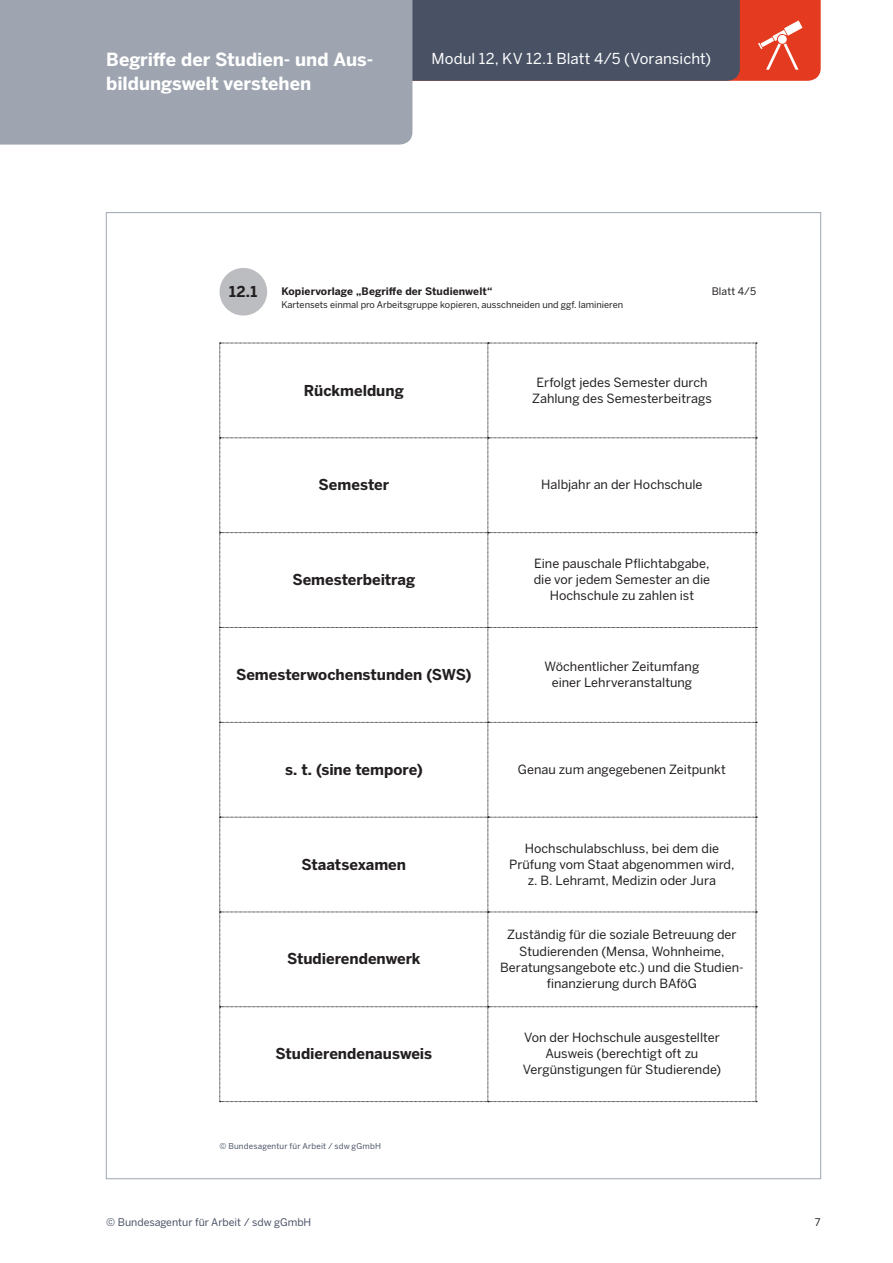
<style>
.page{position:relative;width:893px;height:1263px;background:#fff}
.page>*{position:absolute;margin:0;border:0;box-sizing:border-box;transform-origin:0 0}
.t1{font:700 18px "Benton Sans";letter-spacing:-.005em;color:#fff}
.t2{font:15px "Benton Sans";letter-spacing:.005em;color:#fff}
.t3{font:700 14.85px "Benton Sans";color:#231f20}
.t4{font:12.6px/16px "Benton Sans";color:#231f20;text-align:center}
.t5{font:10.5px "Benton Sans";color:#495265}
.t6{font:10.5px "Benton Sans";color:#231f20}
.t7{font:700 10.35px "Benton Sans";letter-spacing:.005em;color:#231f20}
.t8{font:10.35px "Benton Sans";letter-spacing:.01em;color:#231f20}
.t9{font:9.15px "Benton Sans";color:#231f20}
.t10{font:8.1px "Benton Sans";letter-spacing:.02em;color:#495265}
</style>
<div class="page">
<div style="left:740px;top:0;width:81px;height:81px;background:#e43b20"></div>
<div style="left:412px;top:0;width:328px;height:81px;background:#495265"></div>
<div style="left:0;top:0;width:412px;height:145px;background:#9ea5b0"></div>
<svg style="left:758px;top:21px;width:44px;height:49px"></svg>
<div style="left:220px;top:268px;width:47px;height:48px;background:#bcbdc0;border-radius:50%"></div>
<svg style="left:220px;top:343px;width:537px;height:759px"></svg>
<h1 class="t1" style="left:106px;top:49px;width:268px">Begriffe der Studien- und Aus-</h1>
<p class="t2" style="left:432px;top:50px;width:281px">Modul 12, KV 12.1 Blatt 4/5 (Voransicht)</p>
<h1 class="t1" style="left:106px;top:73px;width:206px">bildungswelt verstehen</h1>
<p class="t3" style="left:229px;top:282px;width:30px">12.1</p>
<p class="t7" style="left:281px;top:285px;width:213px">Kopiervorlage „Begriffe der Studienwelt“</p>
<p class="t9" style="left:281px;top:299px;width:343px">Kartensets einmal pro Arbeitsgruppe kopieren, ausschneiden und ggf. laminieren</p>
<p class="t8" style="left:712px;top:285px;width:46px">Blatt 4/5</p>
<p class="t3" style="left:304px;top:381px;width:101px">Rückmeldung</p>
<p class="t4" style="left:532px;top:374px;width:181px">Erfolgt jedes Semester durch<br>Zahlung des Semesterbeitrags</p>
<p class="t3" style="left:319px;top:476px;width:72px">Semester</p>
<p class="t4" style="left:541px;top:477px;width:163px">Halbjahr an der Hochschule</p>
<p class="t3" style="left:292px;top:570px;width:124px">Semesterbeitrag</p>
<p class="t4" style="left:534px;top:556px;width:178px">Eine pauschale Pflichtabgabe, die vor jedem Semester an die<br>Hochschule zu zahlen ist</p>
<p class="t3" style="left:236px;top:665px;width:237px">Semesterwochenstunden (SWS)</p>
<p class="t4" style="left:544px;top:658px;width:156px">Wöchentlicher Zeitumfang einer Lehrveranstaltung</p>
<p class="t3" style="left:285px;top:760px;width:139px">s. t. (sine tempore)</p>
<p class="t4" style="left:518px;top:761px;width:209px">Genau zum angegebenen Zeitpunkt</p>
<p class="t3" style="left:302px;top:855px;width:106px">Staatsexamen</p>
<p class="t3" style="left:287px;top:950px;width:135px">Studierendenwerk</p>
<p class="t3" style="left:275px;top:1044px;width:158px">Studierendenausweis</p>
<p class="t10" style="left:220px;top:1141px;width:163px">© Bundesagentur für Arbeit / sdw gGmbH</p>
<p class="t4" style="left:509px;top:840px;width:227px">Hochschulabschluss, bei dem die<br>Prüfung vom Staat abgenommen wird, z. B. Lehramt, Medizin oder Jura</p>
<p class="t4" style="left:500px;top:927px;width:245px">Zuständig für die soziale Betreuung der Studierenden (Mensa, Wohnheime, Beratungsangebote etc.) und die Studien&shy;finanzierung durch BAföG</p>
<p class="t4" style="left:523px;top:1030px;width:200px">Von der Hochschule ausgestellter<br>Ausweis (berechtigt oft zu<br>Vergünstigungen für Studierende)</p>
<p class="t5" style="left:106px;top:1216px;width:207px">© Bundesagentur für Arbeit / sdw gGmbH</p>
<p class="t6" style="left:815px;top:1216px;width:7px">7</p>
</div>
